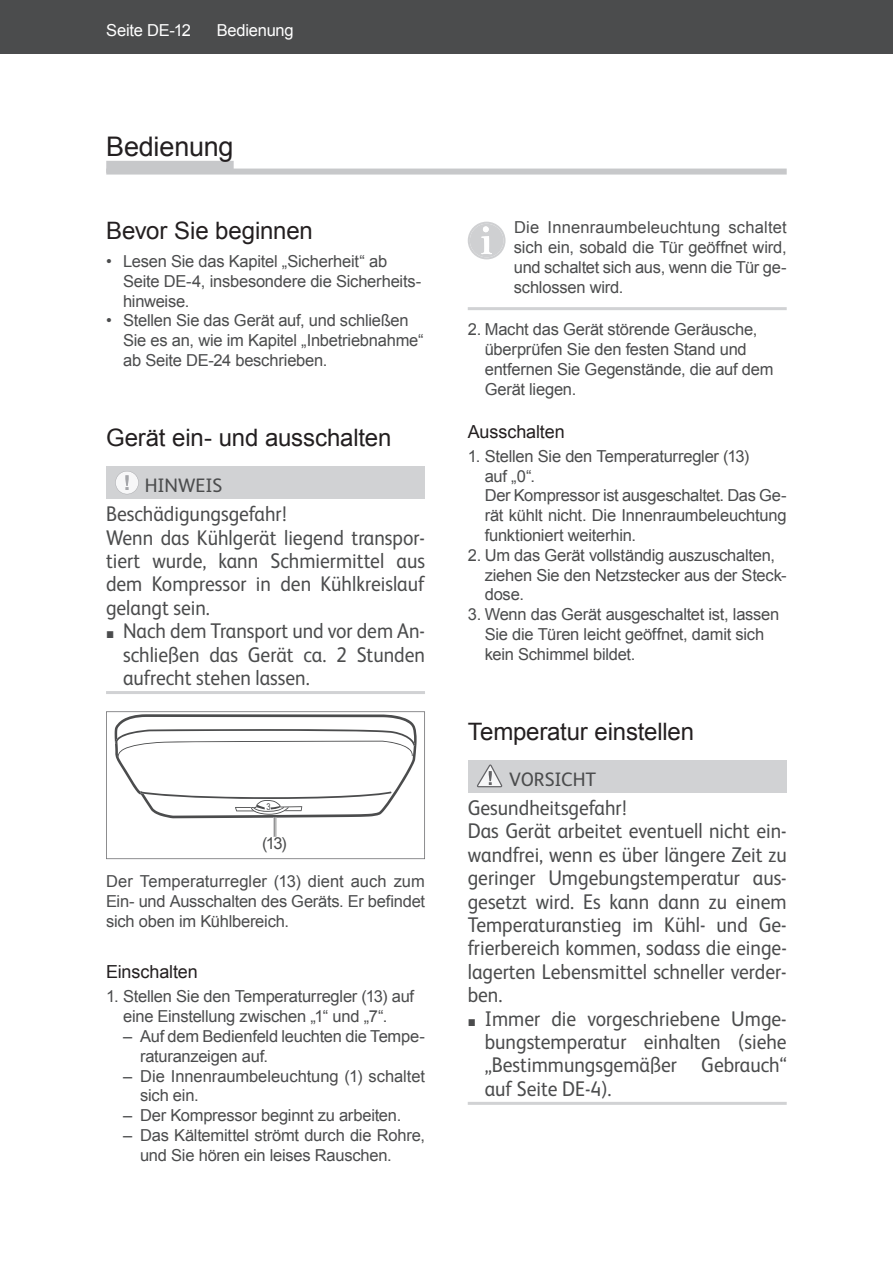
<style>
.page{position:relative;width:893px;height:1263px;background:#fff}
.page>*{position:absolute;margin:0;border:0;box-sizing:border-box;transform-origin:0 0}
.t1{font:27px "Arial";letter-spacing:-.005em;color:#231f20}
.t2{font:24px "Arial";letter-spacing:-.01em;color:#231f20}
.t3{font:21.3px/23.4px "FS Albert";color:#4b4c4d;scale:.92 1}
.t4{font:19.5px "FS Albert";color:#4b4c4d}
.t5{font:18px "Arial";letter-spacing:-.01em;color:#231f20}
.t6{font:16.5px/19.8px "Arial";letter-spacing:-.015em;color:#4b4c4d}
.t7{font:16.5px "Arial";letter-spacing:-.015em;color:#fff}
.t8{font:9.45px "Arial";color:#4b4c4d;scale:.81 1}
.s1{font-family:"Arial";font-size:14.7px}
</style>
<div class="page">
<div style="left:0;top:0;width:893px;height:54px;background:#4b4c4d"></div>
<div style="left:106px;top:161px;width:128px;height:12px;background:#c7c8ca"></div>
<div style="left:106px;top:169px;width:681px;height:6px;background:#c7c8ca"></div>
<div style="left:106px;top:466px;width:319px;height:33px;background:#d1d2d4"></div>
<hr style="left:106px;top:691px;width:319px;height:3px;background:#d1d2d4">
<svg style="left:115px;top:471px;width:24px;height:23px"></svg>
<svg style="left:106px;top:711px;width:319px;height:148px"></svg>
<svg style="left:115px;top:714px;width:302px;height:123px"></svg>
<hr style="left:468px;top:307px;width:319px;height:3px;background:#d1d2d4">
<div style="left:468px;top:760px;width:319px;height:33px;background:#d1d2d4"></div>
<hr style="left:468px;top:1102px;width:319px;height:3px;background:#d1d2d4">
<svg style="left:468px;top:222px;width:37px;height:37px"></svg>
<svg style="left:477px;top:764px;width:25px;height:23px"></svg>
<p class="t7" style="left:106px;top:22px;width:86px">Seite DE-12</p>
<p class="t7" style="left:217px;top:22px;width:78px">Bedienung</p>
<h1 class="t1" style="left:106px;top:131px;width:129px">Bedienung</h1>
<h2 class="t2" style="left:106px;top:217px;width:208px">Bevor Sie beginnen</h2>
<p class="t6" style="left:123px;top:251px;width:300px;text-indent:-17px">• Lesen Sie das Kapitel „Sicherheit“ ab<br>Seite DE-4, insbesondere die Sicherheits&shy;hinweise.</p>
<p class="t6" style="left:123px;top:311px;width:302px;text-indent:-17px">• Stellen Sie das Gerät auf, und schließen<br>Sie es an, wie im Kapitel „Inbetriebnahme“ ab Seite DE-24 beschrieben.</p>
<h2 class="t2" style="left:106px;top:424px;width:287px">Gerät ein- und ausschalten</h2>
<p class="t4" style="left:145px;top:478px;width:79px">HINWEIS</p>
<p class="t3" style="left:106px;top:504px;width:348px">Beschädigungsgefahr!<br>Wenn das Kühlgerät liegend transpor&shy;tiert wurde, kann Schmiermittel aus dem Kompressor in den Kühlkreislauf gelangt sein.</p>
<p class="t3" style="left:123px;top:621px;width:330px;text-align:justify;text-indent:-17px"><span class="s1">■</span> Nach dem Transport und vor dem An&shy;schließen das Gerät ca. 2 Stunden aufrecht stehen lassen.</p>
<p class="t8" style="left:266px;top:801px;width:7px">3</p>
<p class="t6" style="left:262px;top:834px;width:26px">(13)</p>
<p class="t6" style="left:106px;top:872px;width:320px;text-align:justify">Der Temperaturregler (13) dient auch zum Ein- und Ausschalten des Geräts. Er befindet sich oben im Kühlbereich.</p>
<p class="t5" style="left:106px;top:962px;width:93px">Einschalten</p>
<p class="t6" style="left:123px;top:987px;width:293px;text-indent:-17px">1. Stellen Sie den Temperaturregler (13) auf eine Einstellung zwischen „1“ und „7“.</p>
<p class="t6" style="left:140px;top:1026px;width:286px;text-indent:-17px">– Auf dem Bedienfeld leuchten die Tempe&shy;raturanzeigen auf.</p>
<p class="t6" style="left:140px;top:1066px;width:286px;text-indent:-17px">– Die Innenraumbeleuchtung (1) schaltet sich ein.</p>
<p class="t6" style="left:123px;top:1106px;width:280px">– Der Kompressor beginnt zu arbeiten.</p>
<p class="t6" style="left:140px;top:1125px;width:286px;text-indent:-17px">– Das Käl te mit tel strömt durch die Rohre, und Sie hören ein leises Rauschen.</p>
<p class="t6" style="left:514px;top:218px;width:274px;text-align:justify">Die Innenraumbeleuchtung schaltet sich ein, sobald die Tür geöffnet wird, und schaltet sich aus, wenn die Tür ge&shy;schlossen wird.</p>
<p class="t6" style="left:485px;top:320px;width:290px;text-indent:-17px">2. Macht das Gerät störende Geräusche, überprüfen Sie den festen Stand und entfernen Sie Gegenstände, die auf dem<br>Ge rät liegen.</p>
<p class="t5" style="left:468px;top:421px;width:98px">Ausschalten</p>
<p class="t6" style="left:485px;top:446px;width:303px;text-indent:-17px">1. Stellen Sie den Temperaturregler (13)<br>auf „0“.<br>Der Kompressor ist ausgeschaltet. Das Ge&shy;rät kühlt nicht. Die Innenraumbeleuchtung funktioniert weiterhin.</p>
<p class="t6" style="left:485px;top:545px;width:303px;text-indent:-17px">2. Um das Gerät vollständig auszuschalten, ziehen Sie den Netzstecker aus der Steck&shy;dose.</p>
<p class="t6" style="left:485px;top:605px;width:296px;text-indent:-17px">3. Wenn das Gerät ausgeschaltet ist, lassen<br>Sie die Türen leicht geöffnet, damit sich kein Schimmel bildet.</p>
<h2 class="t2" style="left:468px;top:718px;width:228px">Temperatur einstellen</h2>
<p class="t4" style="left:509px;top:772px;width:89px">VORSICHT</p>
<p class="t3" style="left:468px;top:798px;width:348px">Gesundheitsgefahr!<br>Das Gerät arbeitet eventuell nicht ein&shy;wandfrei, wenn es über längere Zeit zu geringer Umgebungstemperatur aus&shy;gesetzt wird. Es kann dann zu einem<br>Temperaturanstieg im Kühl- und Ge&shy;frierbereich kommen, sodass die einge&shy;lagerten Lebensmittel schneller verder&shy;ben.</p>
<p class="t3" style="left:485px;top:1008px;width:330px;text-align:justify;text-indent:-17px"><span class="s1">■</span> Immer die vorgeschriebene Umge&shy;bungstemperatur einhalten (siehe „Bestimmungsgemäßer Gebrauch“ auf Seite DE-4).</p>
</div>
